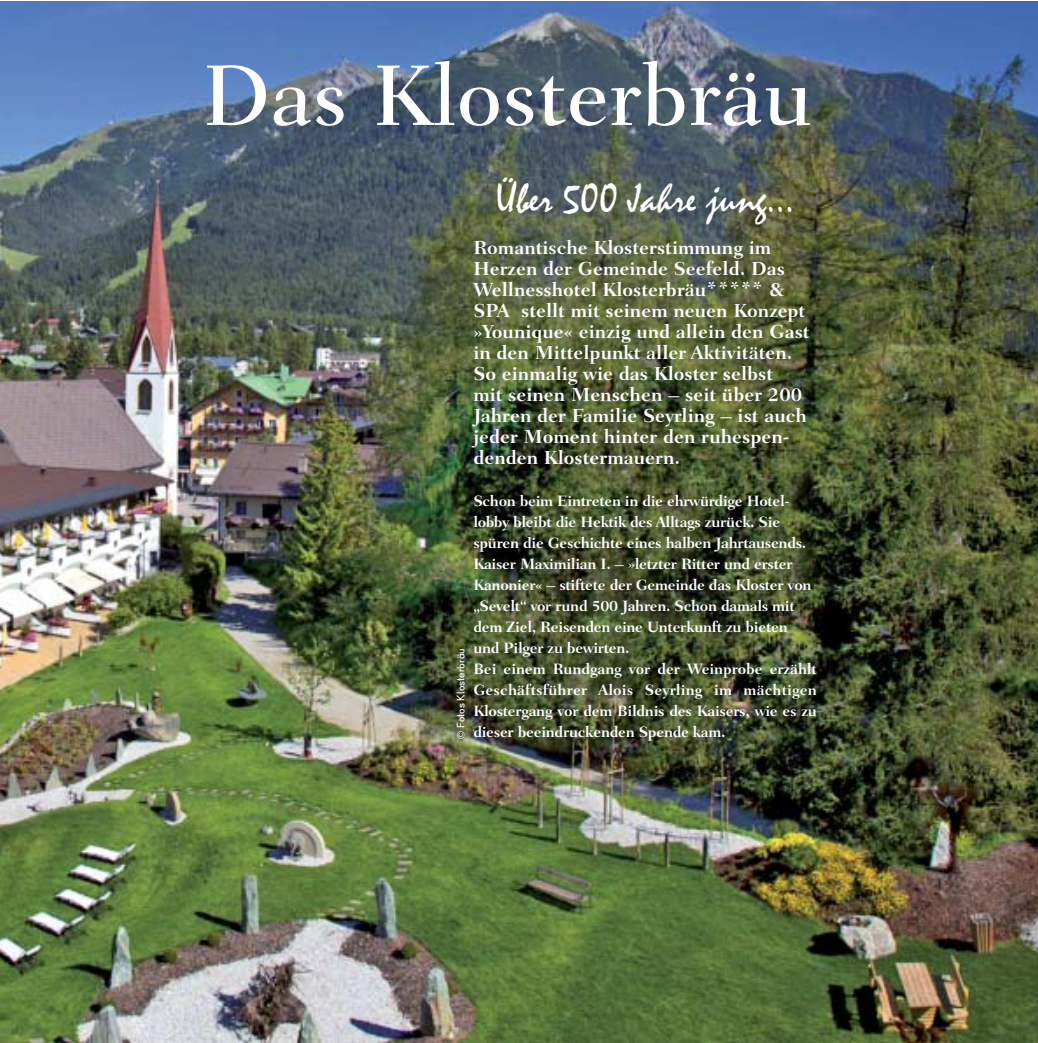
<style>
.page{position:relative;width:1038px;height:1043px;background:#fff}
.page>*{position:absolute;margin:0;border:0;box-sizing:border-box;transform-origin:0 0}
.t1{font:500 87.5px "Fairfield LT Std";color:#fff}
.t2{font:42px "Mistral";color:#fff}
.t3{font:700 19.25px/21px "Fairfield LT Std";color:#fff}
.t4{font:700 15.22px/21px "Fairfield LT Std";letter-spacing:-.02em;color:#fff}
.t5{font:10.5px "Schulbuch Bayern OT";color:#fff}
</style>
<div class="page">
<img style="left:0;top:1px;width:1038px;height:1042px">
<h1 class="t1" style="left:202px;top:52px;width:612px">Das Klosterbräu</h1>
<h2 class="t2" style="left:495px;top:181px;width:301px">‹ber 500 Jahre jung...</h2>
<p class="t3" style="left:473px;top:238px;width:338px">Romantische Klosterstimmung im Herzen der Gemeinde Seefeld. Das Wellnesshotel Klosterbräu***** &amp; SPA stellt mit seinem neuen Konzept »Younique« einzig und allein den Gast in den Mittelpunkt aller Aktivitäten.<br>So einmalig wie das Kloster selbst<br>mit seinen Menschen – seit über 200<br>Jahren der Familie Seyrling – ist auch jeder Moment hinter den ruhespen&shy;denden Klostermauern.</p>
<p class="t4" style="left:473px;top:491px;width:345px">Schon beim Eintreten in die ehrwürdige Hotel&shy;lobby bleibt die Hektik des Alltags zurück. Sie spüren die Geschichte eines halben Jahrtausends.<br>Kaiser Maximilian I. – »letzter Ritter und erster Kanonier« – stiftete der Gemeinde das Kloster von „Sevelt“ vor rund 500 Jahren. Schon damals mit dem Ziel, Reisenden eine Unterkunft zu bieten und Pilger zu bewirten.<br>Bei einem Rundgang vor der Weinprobe erzählt Geschäftsführer Alois Seyrling im mächtigen Klostergang vor dem Bildnis des Kaisers, wie es zu</p>
<p class="t5" style="left:456px;top:739px;width:92px;rotate:-90deg">© Fotos Klosterbräu</p>
<p class="t4" style="left:473px;top:722px;width:254px">dieser beeindruckenden Spende kam.</p>
</div>
